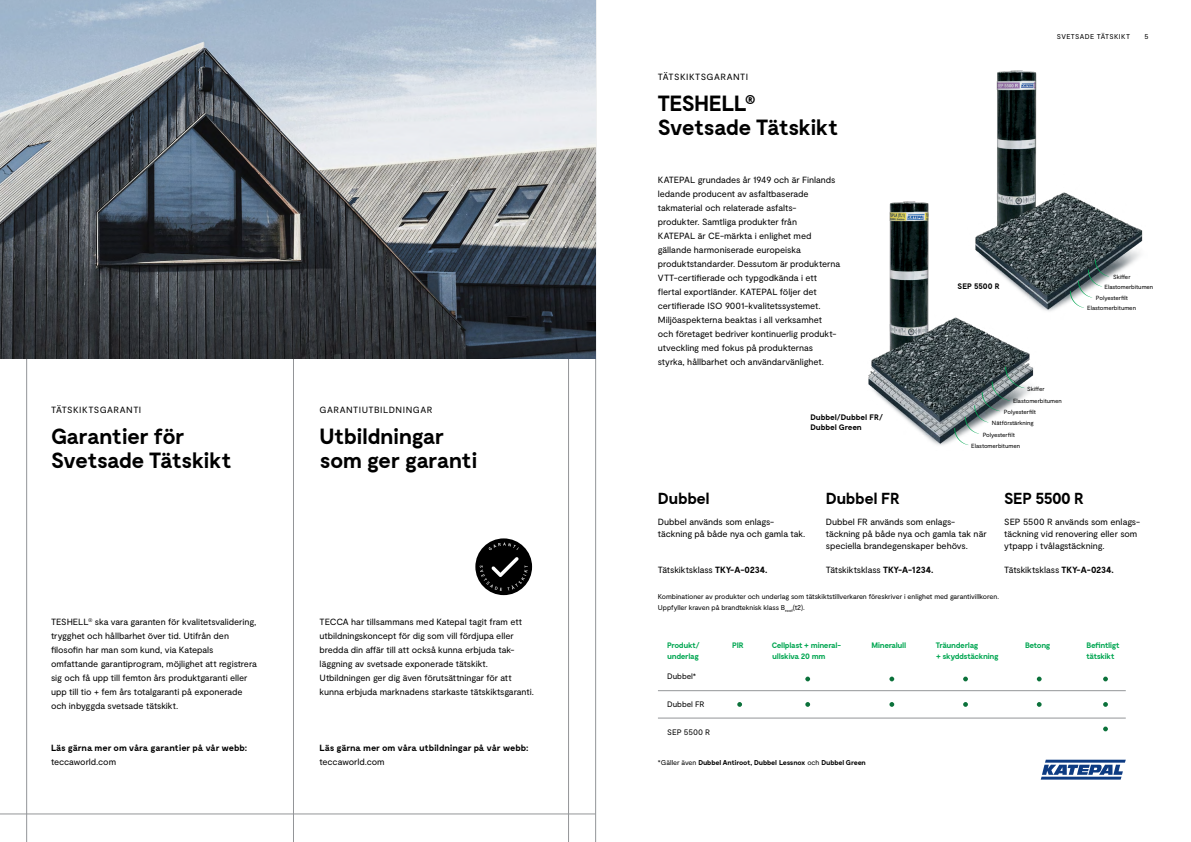
<style>
.page{position:relative;width:1191px;height:842px;background:#fff}
.page>*{position:absolute;margin:0;border:0;box-sizing:border-box;transform-origin:0 0}
.t1{font:700 22px/24px "Moderat";letter-spacing:-.04em;color:#000}
.t2{font:700 16px "Moderat";letter-spacing:-.03em;color:#000}
.t3{font:9px/14px "Moderat";letter-spacing:-.005em;color:#000}
.t4{font:700 9px "Moderat";letter-spacing:-.015em;color:#000}
.t5{font:9px "Moderat";letter-spacing:.055em;color:#000}
.t6{font:700 8px/10.5px "Moderat";letter-spacing:-.015em;color:#000}
.t7{font:700 7.9px "Moderat";letter-spacing:-.05em;color:#00a651}
.t8{font:7.9px "Moderat";letter-spacing:-.005em;color:#000101}
.t9{font:7px/11px "Moderat";letter-spacing:-.005em;color:#000}
.t10{font:700 7px "Moderat";letter-spacing:-.025em;color:#000}
.t11{font:7px "Moderat";letter-spacing:.055em;color:#000}
.t12{font:6px/10px "Moderat";letter-spacing:-.005em;color:#000}
.s1{font-weight:700}
.s2{font-size:6.9px}
.s3{font-weight:400}
</style>
<div class="page">
<div style="left:475px;top:538px;width:57px;height:57px;background:#000;border-radius:50%"></div>
<svg style="left:488px;top:542px;width:31px;height:8px"></svg>
<svg style="left:480px;top:557px;width:48px;height:34px"></svg>
<img style="left:996px;top:70px;width:41px;height:104px">
<img style="left:975px;top:174px;width:168px;height:137px">
<svg style="left:1069px;top:260px;width:40px;height:48px"></svg>
<img style="left:889px;top:201px;width:40px;height:110px">
<img style="left:868px;top:311px;width:166px;height:134px">
<svg style="left:954px;top:367px;width:70px;height:78px"></svg>
<hr style="left:658px;top:690px;width:467px;height:1px;background:#939598">
<hr style="left:0;top:814px;width:595px;height:1px;background:#939598">
<hr style="left:26px;top:340px;width:1px;height:502px;background:#939598">
<hr style="left:293px;top:340px;width:1px;height:502px;background:#939598">
<hr style="left:568px;top:340px;width:1px;height:502px;background:#939598">
<hr style="left:595px;top:0;width:1px;height:842px;background:#939598">
<hr style="left:658px;top:718px;width:467px;height:1px;background:#939598">
<svg style="left:805px;top:677px;width:5px;height:4px"></svg>
<svg style="left:805px;top:702px;width:5px;height:5px"></svg>
<svg style="left:737px;top:702px;width:5px;height:5px"></svg>
<svg style="left:889px;top:677px;width:5px;height:4px"></svg>
<svg style="left:889px;top:702px;width:5px;height:5px"></svg>
<svg style="left:963px;top:677px;width:5px;height:4px"></svg>
<svg style="left:963px;top:702px;width:5px;height:5px"></svg>
<svg style="left:1036px;top:677px;width:5px;height:4px"></svg>
<svg style="left:1036px;top:702px;width:5px;height:5px"></svg>
<svg style="left:1103px;top:677px;width:5px;height:4px"></svg>
<svg style="left:1103px;top:702px;width:5px;height:5px"></svg>
<svg style="left:1103px;top:726px;width:5px;height:5px"></svg>
<svg style="left:1040px;top:760px;width:85px;height:20px"></svg>
<img style="left:0;top:0;width:595px;height:358px">
<p class="t5" style="left:51px;top:404px;width:92px">TÄTSKIKTSGARANTI</p>
<h1 class="t1" style="left:51px;top:425px;width:182px">Garantier för<br>Svetsade Tätskikt</h1>
<p class="t3" style="left:51px;top:615px;width:207px">TESHELL<sup>®</sup> ska vara garanten för kvalitetsvalidering, trygghet och hållbarhet över tid. Utifrån den filosofin har man som kund, via Katepals omfattande garantiprogram, möjlighet att registrera sig och få upp till femton års produktgaranti eller upp till tio + fem års totalgaranti på exponerade och inbyggda svetsade tätskikt.</p>
<p class="t4" style="left:51px;top:743px;width:198px">Läs gärna mer om våra garantier på vår webb:</p>
<p class="t3" style="left:51px;top:755px;width:67px">teccaworld.com</p>
<p class="t5" style="left:319px;top:404px;width:114px">GARANTIUTBILDNINGAR</p>
<h1 class="t1" style="left:319px;top:425px;width:159px">Utbildningar som ger garanti</h1>
<p class="t3" style="left:319px;top:615px;width:216px">TECCA har tillsammans med Katepal tagit fram ett utbildningskoncept för dig som vill fördjupa eller bredda din affär till att också kunna erbjuda tak&shy;läggning av svetsade exponerade tätskikt.<br>Utbildningen ger dig även förutsättningar för att kunna erbjuda marknadens starkaste tätskiktsgaranti.</p>
<p class="t4" style="left:319px;top:743px;width:210px">Läs gärna mer om våra utbildningar på vår webb:</p>
<p class="t3" style="left:319px;top:755px;width:67px">teccaworld.com</p>
<p class="t5" style="left:658px;top:71px;width:92px">TÄTSKIKTSGARANTI</p>
<h1 class="t1" style="left:658px;top:92px;width:182px">TESHELL<sup>®<br></sup>Svetsade Tätskikt</h1>
<p class="t3" style="left:658px;top:173px;width:184px">KATEPAL grundades år 1949 och är Finlands ledande producent av asfaltbaserade takmaterial och relaterade asfalts&shy;produkter. Samtliga produkter från<br>KATEPAL är CE-märkta i enlighet med gällande harmoniserade europeiska produktstandarder. Dessutom är produkterna VTT-certifierade och typgodkända i ett flertal exportländer. KATEPAL följer det certifierade ISO 9001-kvalitetssystemet.<br>Miljöaspekterna beaktas i all verksamhet<br>och företaget bedriver kontinuerlig produkt&shy;utveckling med fokus på produkternas styrka, hållbarhet och användarvänlighet.</p>
<p class="t6" style="left:810px;top:412px;width:74px">Dubbel/Dubbel FR/<br>Dubbel Green</p>
<p class="t11" style="left:1056px;top:33px;width:75px">SVETSADE TÄTSKIKT</p>
<p class="t9" style="left:1144px;top:31px;width:6px">5</p>
<p class="t6" style="left:957px;top:281px;width:44px">SEP 5500 R</p>
<p class="t12" style="left:1104px;top:272px;width:50px;text-indent:9px">Skiffer<br>Elastomerbitumen</p>
<p class="t12" style="left:1087px;top:293px;width:50px;text-align:center">Polyesterfilt<br>Elastomerbitumen</p>
<p class="t12" style="left:1027px;top:384px;width:19px">Skiffer</p>
<p class="t12" style="left:1013px;top:396px;width:50px">Elastomerbitumen</p>
<p class="t12" style="left:1004px;top:407px;width:34px">Polyesterfilt</p>
<p class="t12" style="left:982px;top:430px;width:34px">Polyesterfilt</p>
<p class="t12" style="left:992px;top:419px;width:43px">Nätförstärkning</p>
<p class="t12" style="left:971px;top:441px;width:50px">Elastomerbitumen</p>
<h2 class="t2" style="left:658px;top:489px;width:54px">Dubbel</h2>
<h2 class="t2" style="left:826px;top:489px;width:76px">Dubbel FR</h2>
<h2 class="t2" style="left:1004px;top:489px;width:82px">SEP 5500 R</h2>
<p class="t3" style="left:658px;top:516px;width:149px;line-height:12px">Dubbel används som enlags&shy;täckning på både nya och gamla tak.</p>
<p class="t3" style="left:658px;top:563px;width:111px">Tätskiktsklass <span class="s1">TKY-A-0234.</span></p>
<p class="t3" style="left:826px;top:516px;width:162px;line-height:12px">Dubbel FR används som enlags&shy;täckning på både nya och gamla tak när speciella brandegenskaper behövs.</p>
<p class="t3" style="left:826px;top:563px;width:109px">Tätskiktsklass <span class="s1">TKY-A-1234.</span></p>
<p class="t3" style="left:1004px;top:516px;width:137px;line-height:12px">SEP 5500 R används som enlags&shy;täckning vid renovering eller som ytpapp i tvålagstäckning.</p>
<p class="t3" style="left:1004px;top:563px;width:111px">Tätskiktsklass <span class="s1">TKY-A-0234.</span></p>
<p class="t9" style="left:658px;top:591px;width:342px">Kombinationer av produkter och underlag som tätskiktstillverkaren föreskriver i enlighet med garantivillkoren.<br>Uppfyller kraven på brandteknisk <span class="s2">klass B</span><sub>roof</sub><span class="s2">(t2).</span></p>
<p class="t7" style="left:667px;top:640px;width:34px">Produkt/</p>
<p class="t7" style="left:732px;top:640px;width:13px">PIR</p>
<p class="t7" style="left:771px;top:640px;width:71px">Cellplast + mineral-</p>
<p class="t7" style="left:871px;top:640px;width:36px">Mineralull</p>
<p class="t7" style="left:936px;top:640px;width:44px">Träunderlag</p>
<p class="t7" style="left:1025px;top:640px;width:27px">Betong</p>
<p class="t7" style="left:1086px;top:640px;width:35px">Befintligt</p>
<p class="t7" style="left:667px;top:651px;width:33px">underlag</p>
<p class="t7" style="left:772px;top:651px;width:55px">ullskiva 20 mm</p>
<p class="t7" style="left:936px;top:651px;width:64px">+ skyddstäckning</p>
<p class="t7" style="left:1086px;top:651px;width:30px">tätskikt</p>
<p class="t8" style="left:667px;top:672px;width:31px">Dubbel*</p>
<p class="t8" style="left:667px;top:700px;width:39px">Dubbel FR</p>
<p class="t8" style="left:667px;top:728px;width:45px">SEP 5500 R</p>
<p class="t10" style="left:658px;top:759px;width:209px"><span class="s3">*Gäller även</span> Dubbel Antiroot, Dubbel Lessnox <span class="s3">och</span> Dubbel Green</p>
</div>
